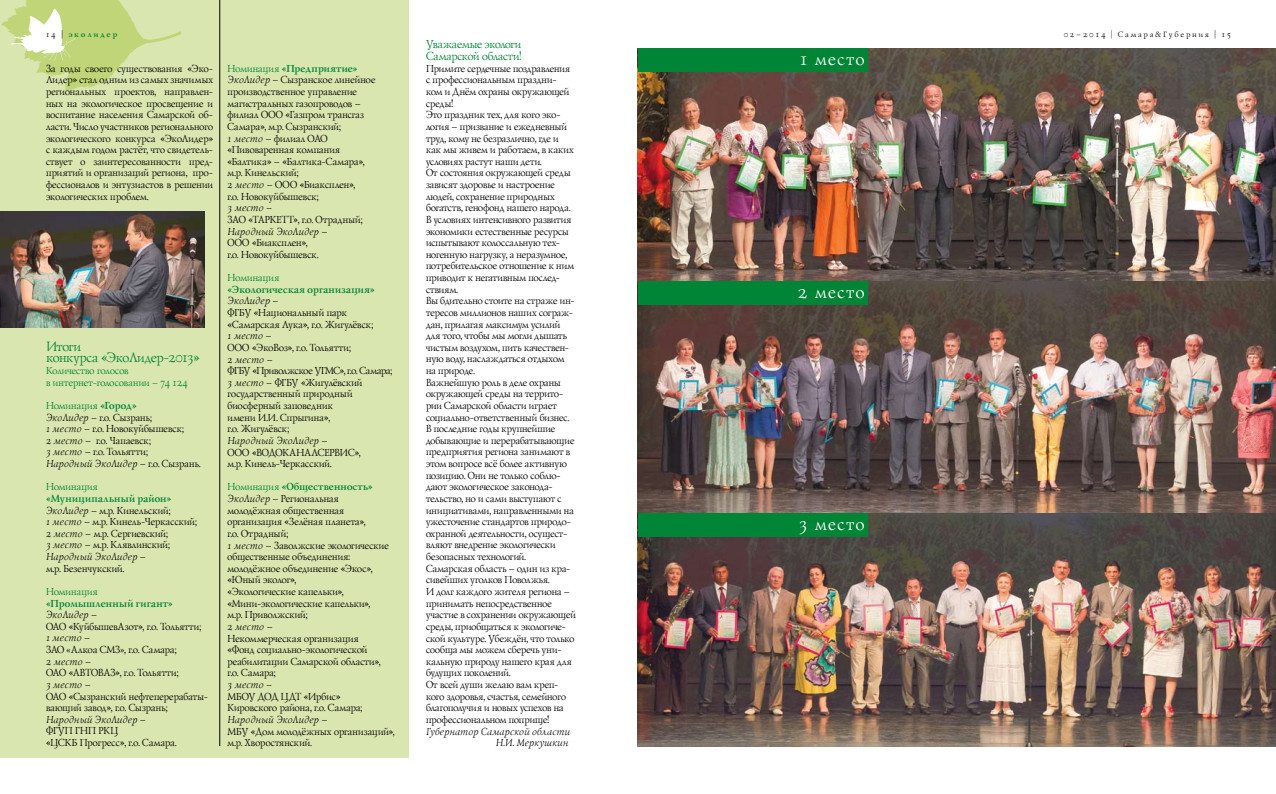
<style>
.page{position:relative;width:1276px;height:794px;background:#fff}
.page>*{position:absolute;margin:0;border:0;box-sizing:border-box;transform-origin:0 0}
.t1{font:18px "Lazurski Exp Od CTT";letter-spacing:.095em;color:#fff;scale:.96 1}
.t2{font:14px/11.6px "Lazurski Exp Od CTT";letter-spacing:-.025em;color:#008435;scale:.96 1}
.t3{font:12px/11.6px "Lazurski Exp Od CTT";letter-spacing:-.015em;color:#008435;scale:.96 1}
.t4{font:10.5px/11.6px "Lazurski Exp Od CTT";letter-spacing:-.01em;color:#000;scale:.96 1}
.t5{font:700 10.5px "Lazurski C";letter-spacing:.01em;color:#008435;scale:.96 1}
.t6{font:10.5px/11.6px "Lazurski Exp Od CTT";color:#008435;scale:.96 1}
.t7{font:italic 10.5px/11.6px "Lazurski Exp Od CTT";letter-spacing:.015em;color:#000;text-align:right;scale:.96 1}
.t8{font:8px "Lazurski Exp Od CTT";letter-spacing:.24em;color:#000}
.t9{font:700 8px "Lazurski C";letter-spacing:.24em;color:#008435}
.s1{font-family:"Lazurski Exp Od CTT";font-weight:400;color:#000}
.s2{font-family:"Lazurski Exp Od CTT";font-weight:400}
.s3{font-style:italic}
.s4{color:#008435}
.s5{font-family:"Lazurski C";font-weight:700;color:#008435}
.s6{font-family:"Minion Pro"}
</style>
<div class="page">
<div style="left:0;top:0;width:408px;height:757px;background:#dae6b0"></div>
<svg style="left:1px;top:0;width:180px;height:92px"></svg>
<img style="left:638px;top:48px;width:638px;height:698px">
<img style="left:638px;top:281px;width:638px;height:232px">
<img style="left:0;top:211px;width:204px;height:116px">
<hr style="left:219px;top:0;width:1px;height:746px;background:#000">
<div style="left:638px;top:48px;width:229px;height:24px;background:#008435"></div>
<div style="left:638px;top:281px;width:229px;height:23px;background:#008435"></div>
<div style="left:638px;top:513px;width:229px;height:24px;background:#008435"></div>
<p class="t9" style="left:45px;top:29px;width:73px"><span class="s1">14 |</span> эколидер</p>
<p class="t8" style="left:1063px;top:29px;width:169px">02–2014 | Самара&amp;Губерния | 15</p>
<p class="t3" style="left:425px;top:38px;width:101px">Уважаемые экологи<br>Самарской области!</p>
<p class="t4" style="left:425px;top:62px;width:158px">Примите сердечные поздравления с профессиональным праздни&shy;ком и Днём охраны окружающей среды!<br>Это праздник тех, для кого эко&shy;логия – призвание и ежедневный труд, кому не безразлично, где и как мы живем и работаем, в каких условиях растут наши дети.<br>От состояния окружающей среды зависят здоровье и настроение людей, сохранение природных богатств, генофонд нашего народа.<br>В условиях интенсивного развития экономики естественные ресурсы испытывают колоссальную тех&shy;ногенную нагрузку, а неразумное, потребительское отношение к ним приводит к негативным послед&shy;ствиям.<br>Вы бдительно стоите на страже ин&shy;тересов миллионов наших сограж&shy;дан, прилагая максимум усилий для того, чтобы мы могли дышать чистым воздухом, пить качествен&shy;ную воду, наслаждаться отдыхом на природе.<br>Важнейшую роль в деле охраны окружающей среды на террито&shy;рии Самарской области играет социально-ответственный бизнес.<br>В последние годы крупнейшие добывающие и перерабатывающие предприятия региона занимают в этом вопросе всё более активную позицию. Они не только соблю&shy;дают экологическое законода&shy;тельство, но и сами выступают с инициативами, направленными на ужесточение стандартов природо&shy;охранной деятельности, осущест&shy;вляют внедрение экологически безопасных технологий.<br>Самарская область – один из кра&shy;сивейших уголков Поволжья.<br>И долг каждого жителя региона – принимать непосредственное участие в сохранении окружающей среды, приобщаться к экологиче&shy;ской культуре. Убеждён, что только сообща мы можем сберечь уни&shy;кальную природу нашего края для будущих поколений.<br>От всей души желаю вам креп&shy;кого здоровья, счастья, семейного благополучия и новых успехов на профессиональном поприще!</p>
<p class="t7" style="left:425px;top:725px;width:151px">Губернатор Самарской области<br>Н.И. Меркушкин</p>
<h1 class="t1" style="left:798px;top:47px;width:69px">1 место</h1>
<p class="t4" style="left:45px;top:62px;width:176px;text-align:justify">За годы своего существования «Эко-Лидер» стал одним из самых значимых региональных проектов, направлен&shy;ных на экологическое просвещение и воспитание населения Самарской об&shy;ласти. Число участников регионального экологического конкурса «ЭкоЛидер» с каждым годом растёт, что свидетель&shy;ствует о заинтересованности пред&shy;приятий и организаций региона, про&shy;фессионалов и энтузиастов в решении экологических проблем.</p>
<p class="t5" style="left:227px;top:61px;width:137px"><span class="s2">Номинация</span> «Предприятие»</p>
<p class="t4" style="left:227px;top:74px;width:156px"><span class="s3">ЭкоЛидер</span> – Сызранское линейное производственное управление магистральных газопроводов – филиал ООО «Газпром трансгаз<br>Самара», м.р. Сызранский;<br><span class="s3">1 место</span> – филиал ОАО «Пивоваренная компания «Балтика» – «Балтика-Самара», м.р. Кинельский;<br><span class="s3">2 место</span> – ООО «Биаксплен»,<br>г.о. Новокуйбышевск;<br><span class="s3">3 место</span> –<br>ЗАО «ТАРКЕТТ», г.о. Отрадный;<br><span class="s3">Народный ЭкоЛидер</span> –<br>ООО «Биаксплен»,<br>г.о. Новокуйбышевск.</p>
<p class="t6" style="left:227px;top:271px;width:56px">Номинация</p>
<p class="t5" style="left:227px;top:282px;width:155px">«Экологическая организация»</p>
<p class="t4" style="left:227px;top:295px;width:173px"><span class="s3">ЭкоЛидер</span> –<br>ФГБУ «Национальный парк «Самарская Лука», г.о. Жигулёвск;<br><span class="s3">1 место</span> –<br>ООО «ЭкоВоз», г.о. Тольятти;<br><span class="s3">2 место</span> –<br>ФГБУ «Приволжское УГМС», г.о. Самара;<br><span class="s3">3 место</span> – ФГБУ «Жигулёвский государственный природный биосферный заповедник<br>имени И.И. Спрыгина»,<br>г.о. Жигулёвск;<br><span class="s3">Народный ЭкоЛидер</span> –<br>ООО «ВОДОКАНАЛСЕРВИС»,<br>м.р. Кинель-Черкасский.</p>
<p class="t5" style="left:227px;top:480px;width:153px"><span class="s2">Номинация</span> «Общественность»</p>
<p class="t4" style="left:227px;top:492px;width:176px"><span class="s3">ЭкоЛидер</span> – Региональная молодёжная общественная организация «Зелёная планета»,<br>г.о. Отрадный;<br><span class="s3">1 место</span> – Заволжские экологические общественные объединения: молодёжное объединение «Экос», «Юный эколог»,<br>«Экологические капельки», «Мини-экологические капельки»,<br>м.р. Приволжский;<br><span class="s3">2 место</span> –<br>Некоммерческая организация<br>«Фонд социально-экологической реабилитации Самарской области»,<br>г.о. Самара;<br><span class="s3">3 место</span> –<br>МБОУ ДОД ЦДТ «Ирбис»<br>Кировского района, г.о. Самара;<br><span class="s3">Народный ЭкоЛидер</span> –<br>МБУ «Дом молодёжных организаций», м.р. Хворостянский.</p>
<h1 class="t1" style="left:797px;top:279px;width:70px">2 место</h1>
<h2 class="t2" style="left:45px;top:340px;width:161px">Итоги<br>конкурса «ЭкоЛидер-2013»</h2>
<p class="t6" style="left:45px;top:364px;width:149px">Количество голосов<br>в интернет-голосовании – 74 124</p>
<p class="t4" style="left:45px;top:399px;width:163px"><span class="s4">Номинация</span> <span class="s5">«Город»<br></span><span class="s3">ЭкоЛидер</span> – г.о. Сызрань;<br><span class="s3">1 место</span> – г.о. Новокуйбышевск;<br><span class="s3">2 место</span> – г.о. Чапаевск;<br><span class="s3">3 место</span> – г.о. Тольятти;<br><span class="s3">Народный ЭкоЛидер</span> – г.о. Сызрань.</p>
<p class="t6" style="left:45px;top:480px;width:56px">Номинация</p>
<p class="t5" style="left:45px;top:491px;width:132px">«Муниципальный район»</p>
<p class="t4" style="left:45px;top:504px;width:159px"><span class="s3">ЭкоЛидер</span> – м.р. Кинельский;<br><span class="s3">1 место</span> – м.р. Кинель-Черкасский;<br><span class="s3">2 место</span> – м.р. Сергиевский;<br><span class="s3">3 место</span> – м.р. Клявлинский;<br><span class="s3">Народный ЭкоЛидер</span> –<br>м.р. Безенчукский.</p>
<p class="t6" style="left:45px;top:585px;width:56px">Номинация</p>
<p class="t5" style="left:45px;top:596px;width:134px">«Промышленный гигант»</p>
<p class="t4" style="left:45px;top:608px;width:170px"><span class="s3">ЭкоЛидер</span> –<br>ОАО «КуйбышевАзот», г.о. Тольятти;<br><span class="s3">1 место</span> –<br>ЗАО <span class="s6">«</span>Алкоа СМЗ<span class="s6">»</span>, г.о. Самара;<br><span class="s3">2 место</span> –<br>ОАО «АВТОВАЗ», г.о. Тольятти;<br><span class="s3">3 место</span> –<br>ОАО «Сызранский нефтеперерабаты&shy;вающий завод», г.о. Сызрань;<br><span class="s3">Народный ЭкоЛидер</span> –<br>ФГУП ГНП РКЦ<br>«ЦСКБ Прогресс», г.о. Самара.</p>
<h1 class="t1" style="left:798px;top:512px;width:70px">3 место</h1>
</div>
